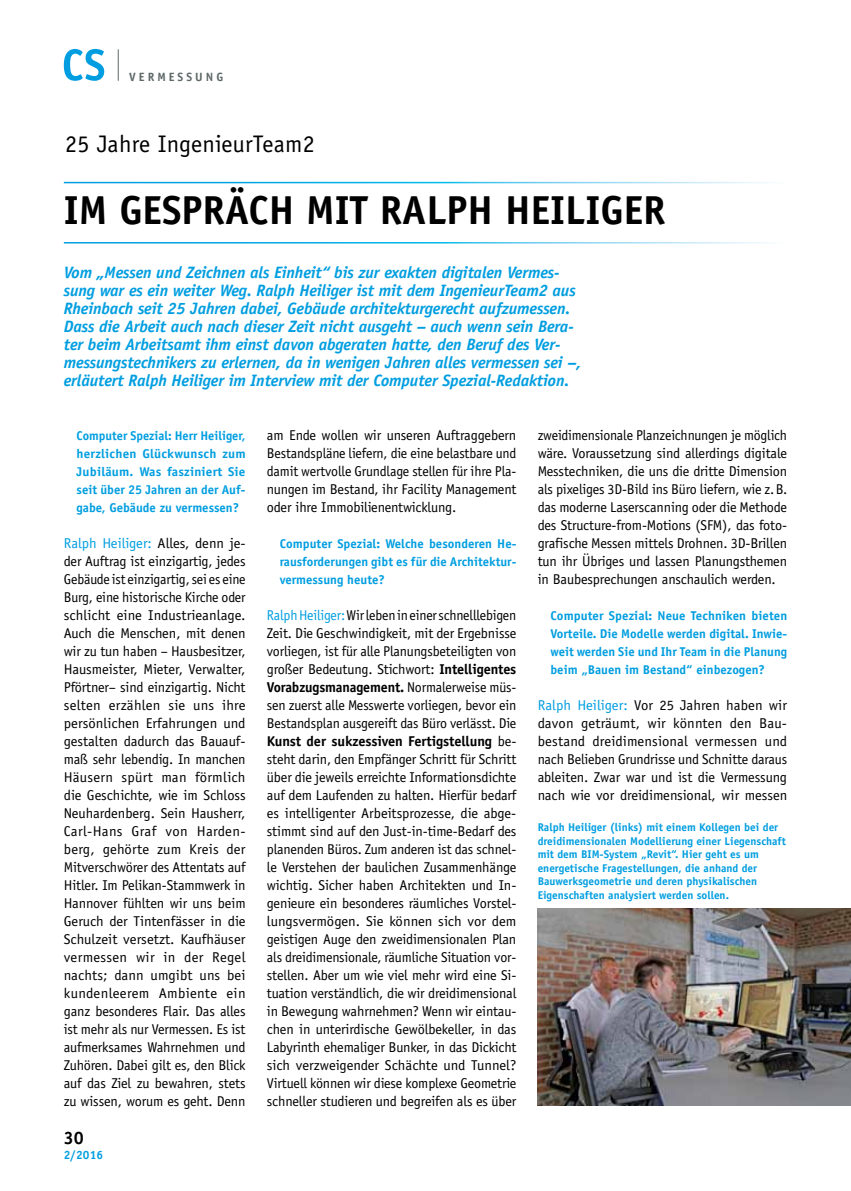
<style>
.page{position:relative;width:851px;height:1191px;background:#fff}
.page>*{position:absolute;margin:0;border:0;box-sizing:border-box;transform-origin:0 0}
.t1{font:700 40.5px "Officina Sans Std";color:#000}
.t2{font:24px "Officina Sans Std";letter-spacing:.01em;color:#000}
.t3{font:700 18px "Officina Sans Std";color:#000}
.t4{font:italic 700 16.5px/18px "Officina Sans Std";letter-spacing:-.01em;color:#009ee0}
.t5{font:14.25px/18px "Officina Sans Std";letter-spacing:-.01em;color:#000;text-align:justify}
.t6{font:700 12.75px/18px "Officina Sans Std";color:#009ee0;text-align:justify}
.t7{font:700 12px "Officina Sans Std";letter-spacing:.25em;color:#5d6867}
.t8{font:700 12px "Officina Sans Std";color:#009ee0}
.t9{font:700 11.25px/13.5px "Officina Sans Std";color:#009ee0}
.s1{color:#009ee0}
.s2{font-weight:700}
</style>
<div class="page">
<hr style="left:118px;top:49px;width:1px;height:32px;background:#5d6867">
<svg style="left:64px;top:49px;width:40px;height:32px"></svg>
<img style="left:537px;top:908px;width:313px;height:198px">
<p class="t7" style="left:129px;top:69px;width:95px">VERMESSUNG</p>
<h2 class="t2" style="left:65px;top:130px;width:251px">25 Jahre IngenieurTeam2</h2>
<h1 class="t1" style="left:64px;top:185px;width:78px">im gespr</h1>
<h1 class="t1" style="left:225px;top:185px;width:102px">äch mit</h1>
<h1 class="t1" style="left:380px;top:185px;width:23px">ralph</h1>
<h1 class="t1" style="left:505px;top:185px;width:21px">heiliger</h1>
<p class="t4" style="left:64px;top:263px;width:519px">Vom „Messen und Zeichnen als Einheit“ bis zur exakten digitalen Vermes&shy;sung war es ein weiter Weg. Ralph Heiliger ist mit dem IngenieurTeam2 aus Rheinbach seit 25 Jahren dabei, Gebäude architekturgerecht aufzumessen.<br>Dass die Arbeit auch nach dieser Zeit nicht ausgeht – auch wenn sein Bera&shy;ter beim Arbeitsamt ihm einst davon abgeraten hatte, den Beruf des Ver&shy;messungstechnikers zu erlernen, da in wenigen Jahren alles vermessen sei –, erläutert Ralph Heiliger im Interview mit der Computer Spezial-Redaktion.</p>
<p class="t6" style="left:77px;top:426px;width:170px">Computer Spezial: Herr Heiliger, herzlichen Glückwunsch zum Jubiläum. Was fasziniert Sie seit über 25 Jahren an der Auf&shy;gabe, Gebäude zu vermessen?</p>
<p class="t5" style="left:64px;top:534px;width:183px"><span class="s1">Ralph Heiliger:</span> Alles, denn je&shy;der Auftrag ist einzigartig, jedes Gebäude ist einzigartig, sei es eine Burg, eine historische Kirche oder schlicht eine Industrieanlage.<br>Auch die Menschen, mit denen wir zu tun haben – Hausbesitzer, Hausmeister, Mieter, Verwalter, Pförtner– sind einzigartig. Nicht selten erzählen sie uns ihre persönlichen Erfahrungen und gestalten dadurch das Bauauf&shy;maß sehr lebendig. In manchen Häusern spürt man förmlich die Geschichte, wie im Schloss Neuhardenberg. Sein Hausherr, Carl-Hans Graf von Harden&shy;berg, gehörte zum Kreis der Mitverschwörer des Attentats auf Hitler. Im Pelikan-Stammwerk in Hannover fühlten wir uns beim Geruch der Tintenfässer in die Schulzeit versetzt. Kaufhäuser vermessen wir in der Regel nachts; dann umgibt uns bei kundenleerem Ambiente ein ganz besonderes Flair. Das alles ist mehr als nur Vermessen. Es ist aufmerksames Wahrnehmen und Zuhören. Dabei gilt es, den Blick auf das Ziel zu bewahren, stets zu wissen, worum es geht. Denn</p>
<p class="t3" style="left:64px;top:1127px;width:22px">30</p>
<p class="t8" style="left:64px;top:1147px;width:41px">2/2016</p>
<p class="t5" style="left:267px;top:426px;width:251px">am Ende wollen wir unseren Auftraggebern Bestandspläne liefern, die eine belastbare und damit wertvolle Grundlage stellen für ihre Pla&shy;nungen im Bestand, ihr Facility Management oder ihre Immobilienentwicklung.</p>
<p class="t6" style="left:279px;top:534px;width:238px">Computer Spezial: Welche besonderen He&shy;rausforderungen gibt es für die Architektur&shy;vermessung heute?</p>
<p class="t5" style="left:267px;top:606px;width:251px"><span class="s1">Ralph Heiliger:</span> Wir leben in einer schnelllebigen Zeit. Die Geschwindigkeit, mit der Ergebnisse vorliegen, ist für alle Planungsbeteiligten von großer Bedeutung. Stichwort: <span class="s2">Intelligentes Vorabzugsmanagement.</span> Normalerweise müs&shy;sen zuerst alle Messwerte vorliegen, bevor ein Bestandsplan ausgereift das Büro verlässt. Die <span class="s2">Kunst der sukzessiven Fertigstellung</span> be&shy;steht darin, den Empfänger Schritt für Schritt über die jeweils erreichte Informationsdichte auf dem Laufenden zu halten. Hierfür bedarf es intelligenter Arbeitsprozesse, die abge&shy;stimmt sind auf den Just-in-time-Bedarf des planenden Büros. Zum anderen ist das schnel&shy;le Verstehen der baulichen Zusammenhänge wichtig. Sicher haben Architekten und In&shy;genieure ein besonderes räumliches Vorstel&shy;lungsvermögen. Sie können sich vor dem geistigen Auge den zweidimensionalen Plan als dreidimensionale, räumliche Situation vor&shy;stellen. Aber um wie viel mehr wird eine Si&shy;tuation verständlich, die wir dreidimensional in Bewegung wahrnehmen? Wenn wir eintau&shy;chen in unterirdische Gewölbekeller, in das Labyrinth ehemaliger Bunker, in das Dickicht sich verzweigender Schächte und Tunnel?<br>Virtuell können wir diese komplexe Geometrie schneller studieren und begreifen als es über</p>
<p class="t5" style="left:537px;top:426px;width:251px">zweidimensionale Planzeichnungen je möglich wäre. Voraussetzung sind allerdings digitale Messtechniken, die uns die dritte Dimension als pixeliges 3D-Bild ins Büro liefern, wie z.B. das moderne Laserscanning oder die Methode des Structure-from-Motions (SFM), das foto&shy;grafische Messen mittels Drohnen. 3D-Brillen tun ihr Übriges und lassen Planungsthemen in Baubesprechungen anschaulich werden.</p>
<p class="t6" style="left:550px;top:606px;width:238px">Computer Spezial: Neue Techniken bieten Vorteile. Die Modelle werden digital. Inwie&shy;weit werden Sie und Ihr Team in die Planung beim „Bauen im Bestand“ einbezogen?</p>
<p class="t5" style="left:537px;top:696px;width:251px"><span class="s1">Ralph Heiliger:</span> Vor 25 Jahren haben wir davon geträumt, wir könnten den Bau&shy;bestand dreidimensional vermessen und nach Belieben Grundrisse und Schnitte daraus ableiten. Zwar war und ist die Vermessung nach wie vor dreidimensional, wir messen</p>
<p class="t9" style="left:537px;top:820px;width:250px">Ralph Heiliger (links) mit einem Kollegen bei der dreidimensionalen Modellierung einer Liegenschaft mit dem BIM-System „Revit“. Hier geht es um energetische Fragestellungen, die anhand der Bauwerksgeometrie und deren physikalischen Eigenschaften analysiert werden sollen.</p>
</div>
